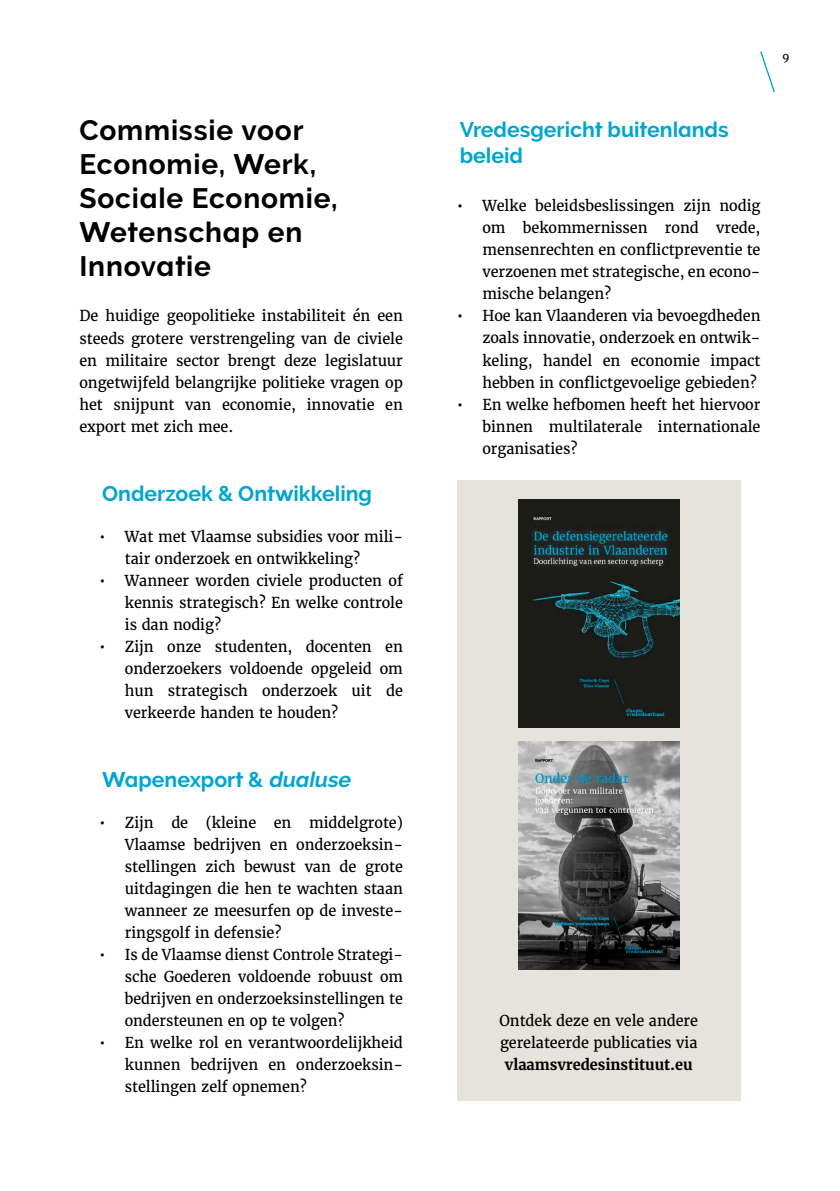
<style>
.page{position:relative;width:840px;height:1191px;background:#fff}
.page>*{position:absolute;margin:0;border:0;box-sizing:border-box;transform-origin:0 0}
._01_-_Titel_binnenwerk{font:700 28px/34px "Raleway";letter-spacing:.03em;color:#000}
._03_-_Tussentitel_-_niveau_1_1__blauw{font:700 21.2px/25.4px "Raleway";color:#00a6ce}
._02_-_Body_insprong{font:15px/22px "Merriweather";letter-spacing:-.005em;color:#000;text-align:justify}
._02_-_Body_insprong-2{font:15px/22px "Merriweather";letter-spacing:-.005em;color:#000;text-align:justify;scale:.96 1}
._02_-_Body_insprong-3{font:700 15px "Merriweather";letter-spacing:-.005em;color:#000}
.t1{font:11.2px "Merriweather";color:#000}
.s1{font-style:italic}
</style>
<div class="page">
<svg style="left:760px;top:51px;width:15px;height:41px"></svg>
<div style="left:456px;top:480px;width:284px;height:620px;background:#e6e2dc"></div>
<img style="left:518px;top:500px;width:161px;height:227px">
<img style="left:518px;top:741px;width:161px;height:228px">
<p class="_01_-_Titel_binnenwerk" style="left:79px;top:113px;width:259px">Commissie voor<br>Economie, Werk,<br>Sociale Economie,<br>Wetenschap en<br>Innovatie</p>
<p class="_02_-_Body_insprong" style="left:79px;top:305px;width:325px">De huidige geopolitieke instabiliteit én een steeds grotere verstrengeling van de civiele en militaire sector brengt deze legislatuur ongetwijfeld belangrijke politieke vragen op het snijpunt van economie, innovatie en export met zich mee.</p>
<p class="_03_-_Tussentitel_-_niveau_1_1__blauw" style="left:102px;top:481px;width:271px">Onderzoek &amp; Ontwikkeling</p>
<p class="_02_-_Body_insprong" style="left:125px;top:525px;width:279px;text-indent:-25px">• Wat met Vlaamse subsidies voor mili&shy;tair onderzoek en ontwikkeling?</p>
<p class="_02_-_Body_insprong" style="left:125px;top:569px;width:279px;text-indent:-25px">• Wanneer worden civiele producten of kennis strategisch? En welke controle is dan nodig?</p>
<p class="_02_-_Body_insprong" style="left:125px;top:635px;width:279px;text-indent:-25px">• Zijn onze studenten, docenten en onderzoekers voldoende opgeleid om hun strategisch onderzoek uit de verkeerde handen te houden?</p>
<p class="_03_-_Tussentitel_-_niveau_1_1__blauw" style="left:102px;top:767px;width:254px">Wapenexport &amp; <span class="s1">dualuse</span></p>
<p class="_02_-_Body_insprong" style="left:125px;top:811px;width:279px;text-indent:-25px">• Zijn de (kleine en middelgrote)<br>Vlaamse bedrijven en onderzoeksin&shy;stellingen zich bewust van de grote uitdagingen die hen te wachten staan wanneer ze meesurfen op de investe&shy;ringsgolf in defensie?</p>
<p class="_02_-_Body_insprong-2" style="left:125px;top:943px;width:291px;text-indent:-25px">• Is de Vlaamse dienst Controle Strategi&shy;sche Goederen voldoende robuust om bedrijven en onderzoeksinstellingen te ondersteunen en op te volgen?</p>
<p class="_02_-_Body_insprong" style="left:125px;top:1031px;width:279px;text-indent:-25px">• En welke rol en verantwoordelijkheid kunnen bedrijven en onderzoeksin&shy;stellingen zelf opnemen?</p>
<p class="t1" style="left:781px;top:50px;width:9px">9</p>
<p class="_03_-_Tussentitel_-_niveau_1_1__blauw" style="left:459px;top:117px;width:270px">Vredesgericht buitenlands beleid</p>
<p class="_02_-_Body_insprong" style="left:482px;top:195px;width:279px;text-indent:-25px">• Welke beleidsbeslissingen zijn nodig om bekommernissen rond vrede, mensenrechten en conflictpreventie te verzoenen met strategische, en econo&shy;mische belangen?</p>
<p class="_02_-_Body_insprong" style="left:482px;top:305px;width:279px;text-indent:-25px">• Hoe kan Vlaanderen via bevoegdheden zoals innovatie, onderzoek en ontwik&shy;keling, handel en economie impact hebben in conflictgevoelige gebieden?</p>
<p class="_02_-_Body_insprong" style="left:482px;top:393px;width:279px;text-indent:-25px">• En welke hefbomen heeft het hiervoor binnen multilaterale internationale organisaties?</p>
<p class="_02_-_Body_insprong" style="left:499px;top:1009px;width:200px">Ontdek deze en vele andere</p>
<p class="_02_-_Body_insprong" style="left:499px;top:1031px;width:199px">gerelateerde publicaties via</p>
<p class="_02_-_Body_insprong-3" style="left:504px;top:1054px;width:189px">vlaamsvredesinstituut.eu</p>
</div>
